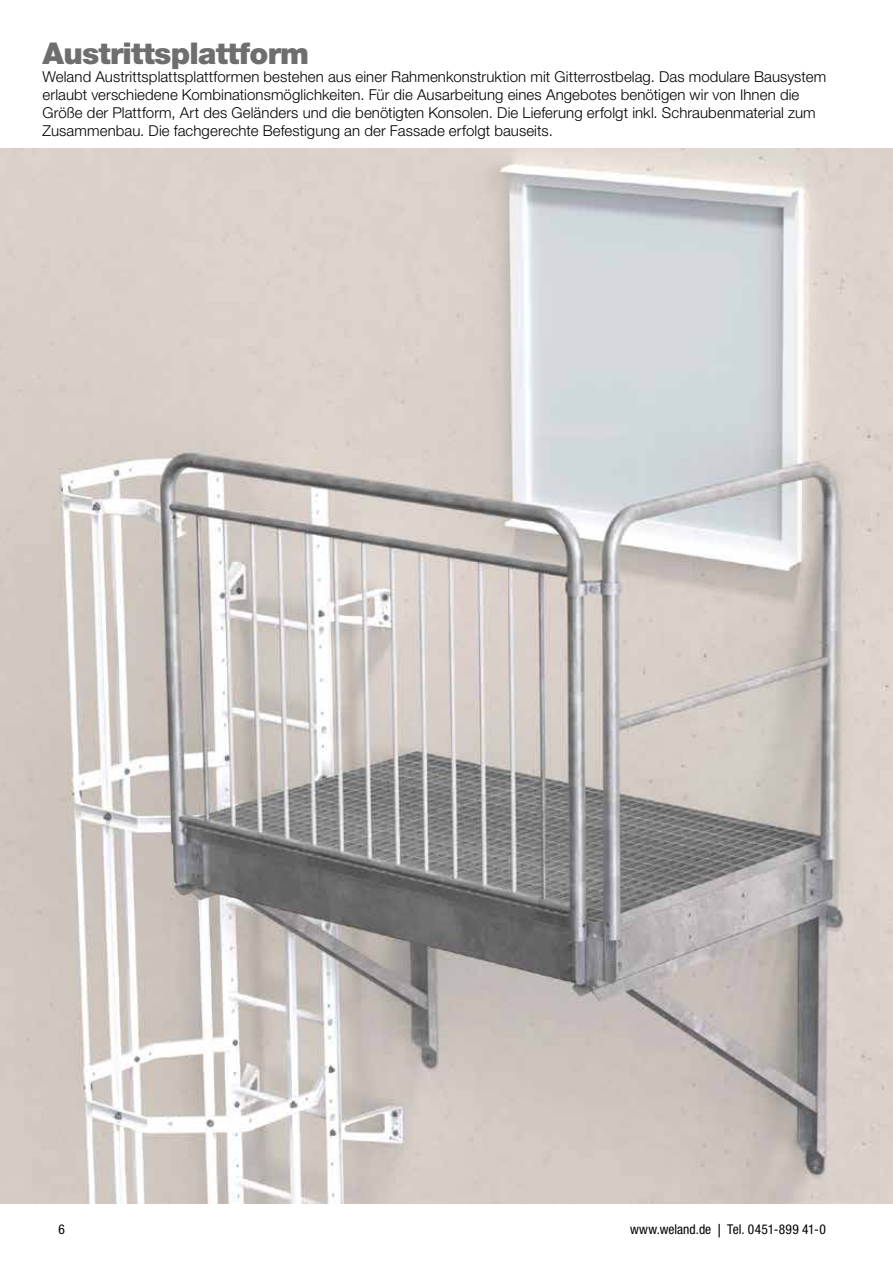
<style>
.page{position:relative;width:893px;height:1263px;background:#fff}
.page>*{position:absolute;margin:0;border:0;box-sizing:border-box;transform-origin:0 0}
.t1{font:900 30px "Helvetica Neue LT Std";letter-spacing:-.025em;color:#6e6e6e}
.t2{font:300 15px/18px "Helvetica Neue LT Std";letter-spacing:.005em;color:#000}
.t3{font:condensed 13.5px "Helvetica Neue LT Std";letter-spacing:.005em;color:#000}
.s1{font-family:"Lino Letter Std";font-weight:500;font-stretch:normal}
</style>
<div class="page">
<img style="left:0;top:149px;width:893px;height:1054px">
<h1 class="t1" style="left:43px;top:35px;width:268px">Austrittsplattform</h1>
<p class="t2" style="left:43px;top:67px;width:785px">Weland Austrittsplattsplattformen bestehen aus einer Rahmenkonstruktion mit Gitterrostbelag. Das modulare Bausystem erlaubt verschiedene Kombinationsmöglichkeiten. Für die Ausarbeitung eines Angebotes benötigen wir von Ihnen die Größe der Plattform, Art des Geländers und die benötigten Konsolen. Die Lieferung erfolgt inkl. Schraubenmaterial zum Zusammenbau. Die fachgerechte Befestigung an der Fassade erfolgt bauseits.</p>
<p class="t3" style="left:58px;top:1222px;width:8px">6</p>
<p class="t3" style="left:630px;top:1222px;width:197px">www.weland.de <span class="s1">|</span> Tel. 0451-899 41-0</p>
</div>
